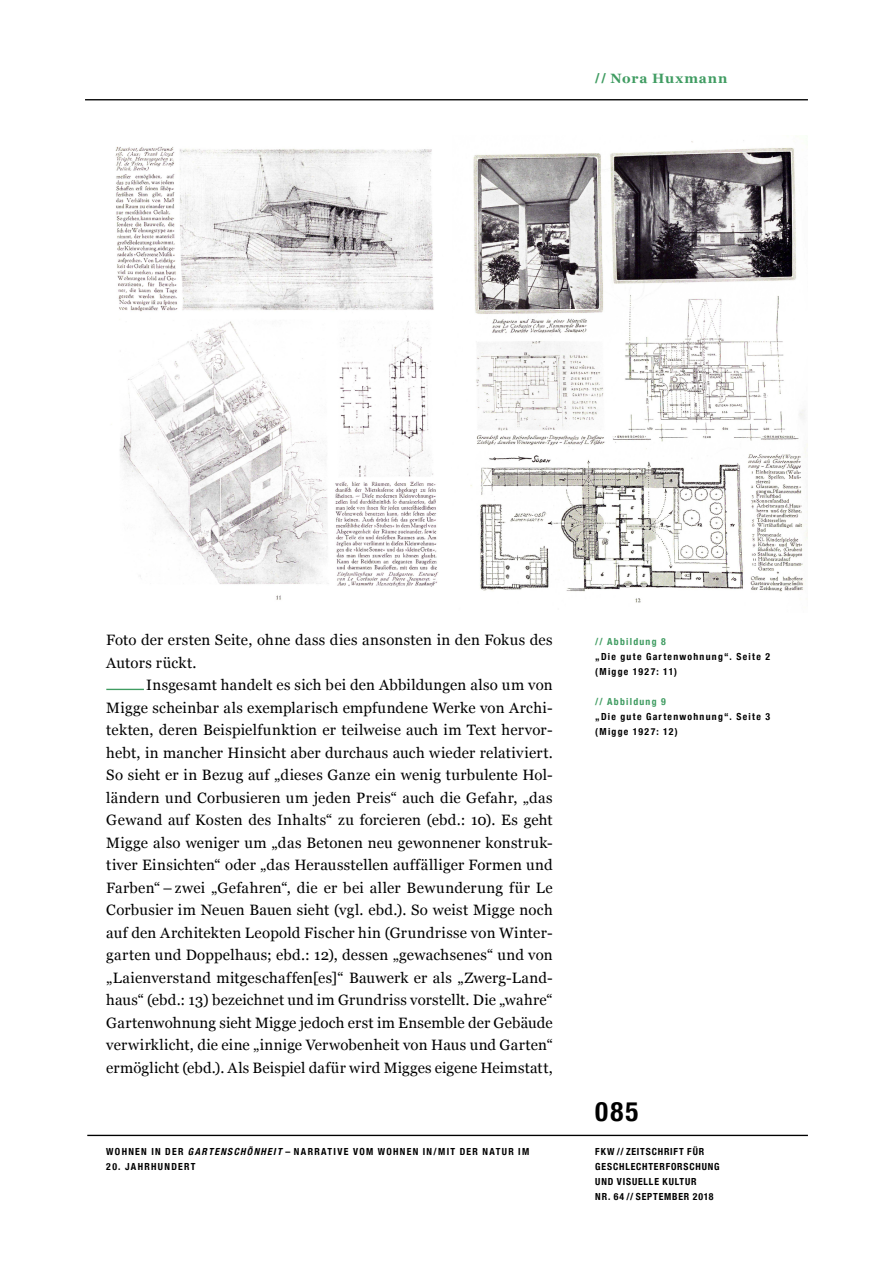
<style>
.page{position:relative;width:893px;height:1263px;background:#fff}
.page>*{position:absolute;margin:0;border:0;box-sizing:border-box;transform-origin:0 0}
.t1{font:700 condensed 27px "Helvetica Neue";color:#000}
.t2{font:15px/22.5px "Georgia";letter-spacing:.01em;color:#000}
.t3{font:700 13.5px "Georgia";letter-spacing:.065em;color:#409c62}
.t4{font:700 condensed 9.75px/15px "Helvetica Neue";letter-spacing:.13em;color:#000}
.t5{font:700 condensed 9.75px/15px "Helvetica Neue";letter-spacing:.085em;color:#000}
.t6{font:700 condensed 9.75px "Helvetica Neue";letter-spacing:.13em;color:#409c62}
.s1{font-family:"Helvetica Neue";font-stretch:condensed}
.s2{font-style:italic}
</style>
<div class="page">
<hr style="left:85px;top:99px;width:723px;height:1px;background:#000">
<hr style="left:87px;top:1135px;width:721px;height:1px;background:#000">
<hr style="left:106px;top:689px;width:38px;height:1px;background:#409c62">
<img style="left:111px;top:140px;width:697px;height:463px">
<p class="t3" style="left:595px;top:68px;width:134px"><span class="s1">//</span> Nora Huxmann</p>
<p class="t2" style="left:106px;top:628px;width:448px">Foto der ersten Seite, ohne dass dies ansonsten in den Fokus des<br>Autors rückt.</p>
<p class="t2" style="left:106px;top:673px;width:448px;text-align:justify;text-indent:40px">Insgesamt handelt es sich bei den Abbildungen also um von Migge scheinbar als exemplarisch empfundene Werke von Archi&shy;tekten, deren Beispielfunktion er teilweise auch im Text hervor&shy;hebt, in mancher Hinsicht aber durchaus auch wieder relativiert.<br>So sieht er in Bezug auf „dieses Ganze ein wenig turbulente Hol&shy;ländern und Corbusieren um jeden Preis“ auch die Gefahr, „das Gewand auf Kosten des Inhalts“ zu forcieren (ebd.: 10). Es geht Migge also weniger um „das Betonen neu gewonnener konstruk&shy;tiver Einsichten“ oder „das Herausstellen auffälliger Formen und Farben“–zwei „Gefahren“, die er bei aller Bewunderung für Le Corbusier im Neuen Bauen sieht (vgl. ebd.). So weist Migge noch auf den Architekten Leopold Fischer hin (Grundrisse von Winter&shy;garten und Doppelhaus; ebd.: 12), dessen „gewachsenes“ und von „Laienverstand mitgeschaffen[es]“ Bauwerk er als „Zwerg-Land&shy;haus“ (ebd.: 13) bezeichnet und im Grundriss vorstellt. Die „wahre“ Gartenwohnung sieht Migge jedoch erst im Ensemble der Gebäude verwirklicht, die eine „innige Verwobenheit von Haus und Garten“ ermöglicht (ebd.). Als Beispiel dafür wird Migges eigene Heimstatt,</p>
<p class="t4" style="left:106px;top:1143px;width:424px">WOHNEN IN DER <span class="s2">GARTENSCHÖNHEIT</span>– NARRATIVE VOM WOHNEN IN/MIT DER NATUR IM</p>
<p class="t4" style="left:106px;top:1158px;width:91px">20. JAHRHUNDERT</p>
<p class="t6" style="left:595px;top:633px;width:72px">// Abbildung 8</p>
<p class="t4" style="left:595px;top:648px;width:176px">„Die gute Gartenwohnung“. Seite 2 (Migge 1927: 11)</p>
<p class="t6" style="left:595px;top:693px;width:72px">// Abbildung 9</p>
<p class="t4" style="left:595px;top:708px;width:176px">„Die gute Gartenwohnung“. Seite 3 (Migge 1927: 12)</p>
<h1 class="t1" style="left:595px;top:1089px;width:45px">085</h1>
<p class="t5" style="left:595px;top:1143px;width:126px">FKW // ZEITSCHRIFT FÜR<br>GESCHLECHTERFORSCHUNG<br>UND VISUELLE KULTUR<br>NR. 64 // SEPTEMBER 2018</p>
</div>
